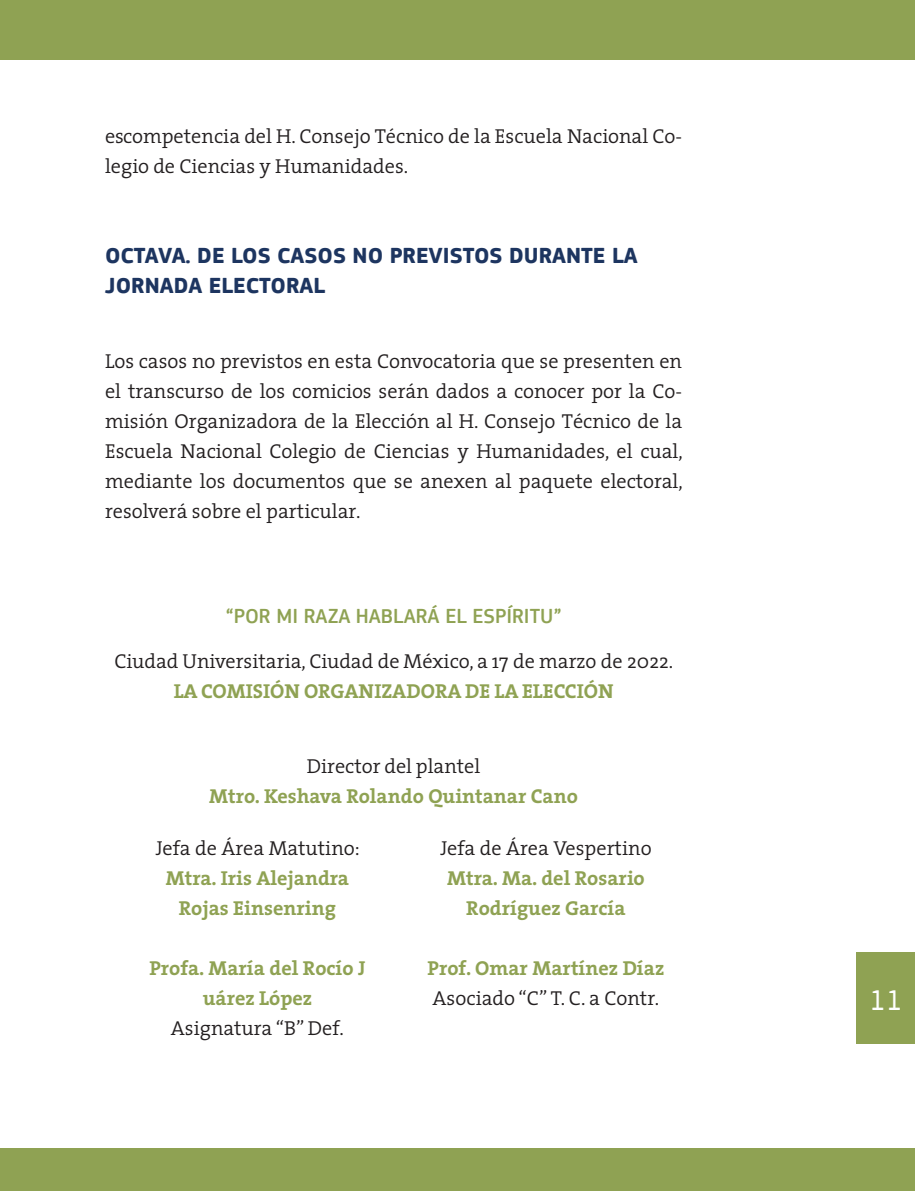
<style>
.page{position:relative;width:915px;height:1191px;background:#fff}
.page>*{position:absolute;margin:0;border:0;box-sizing:border-box;transform-origin:0 0}
.t1{font:30px "PF Square Sans Pro";color:#fff}
.Subtitulo_4{font:700 22.5px/30px "PF Square Sans Pro";color:#1d3560}
.Subtitulo_5{font:500 21px "PF Square Sans Pro";color:#8fa253}
.Parrafo_s_sangría{font:300 20.25px/30px "The Serif";color:#231f20}
.Firma{font:700 20.25px "The Serif";color:#8fa253}
.Txt_Centrado{font:300 20.25px "The Serif";color:#231f20}
</style>
<div class="page">
<div style="left:856px;top:952px;width:58px;height:92px;background:#8fa253"></div>
<div style="left:0;top:0;width:914px;height:60px;background:#8fa253"></div>
<div style="left:0;top:1147px;width:914px;height:44px;background:#8fa253"></div>
<p class="Parrafo_s_sangría" style="left:105px;top:120px;width:578px">es competencia del H. Consejo Técnico de la Escuela Nacional Co&shy;legio de Ciencias y Humanidades.</p>
<p class="Subtitulo_4" style="left:105px;top:241px;width:534px">OCTAVA. DE LOS CASOS NO PREVISTOS DURANTE LA<br>JORNADA ELECTORAL</p>
<p class="Parrafo_s_sangría" style="left:105px;top:345px;width:579px;text-align:justify">Los casos no previstos en esta Convocatoria que se presenten en el transcurso de los comicios serán dados a conocer por la Co&shy;misión Organizadora de la Elección al H. Consejo Técnico de la Escuela Nacional Colegio de Ciencias y Humanidades, el cual, mediante los documentos que se anexen al paquete electoral, resolverá sobre el particular.</p>
<p class="Subtitulo_5" style="left:226px;top:603px;width:337px">“POR MI RAZA HABLARÁ EL ESPÍRITU”</p>
<p class="Txt_Centrado" style="left:114px;top:644px;width:560px">Ciudad Universitaria, Ciudad de México, a 17 de marzo de 2022.</p>
<p class="Firma" style="left:174px;top:674px;width:441px">LA COMISIÓN ORGANIZADORA DE LA ELECCIÓN</p>
<p class="Txt_Centrado" style="left:307px;top:749px;width:175px">Director del plantel</p>
<p class="Firma" style="left:209px;top:779px;width:370px">Mtro. Keshava Rolando Quintanar Cano</p>
<p class="Txt_Centrado" style="left:156px;top:831px;width:206px">Jefa de Área Matutino:</p>
<p class="Firma" style="left:166px;top:861px;width:185px">Mtra. Iris Alejandra</p>
<p class="Firma" style="left:179px;top:891px;width:159px">Rojas Einsenring</p>
<p class="Txt_Centrado" style="left:440px;top:831px;width:213px">Jefa de Área Vespertino</p>
<p class="Firma" style="left:447px;top:861px;width:199px">Mtra. Ma. del Rosario</p>
<p class="Firma" style="left:466px;top:891px;width:161px">Rodríguez García</p>
<p class="Firma" style="left:149px;top:951px;width:217px">Profa. María del Rocío J</p>
<p class="Firma" style="left:203px;top:981px;width:111px">uárez López</p>
<p class="Txt_Centrado" style="left:171px;top:1011px;width:174px">Asignatura “B” Def.</p>
<p class="Firma" style="left:427px;top:951px;width:238px">Prof. Omar Martínez Díaz</p>
<p class="Txt_Centrado" style="left:432px;top:981px;width:228px">Asociado “C” T. C. a Contr.</p>
<h1 class="t1" style="left:868px;top:982px;width:35px">11</h1>
</div>
